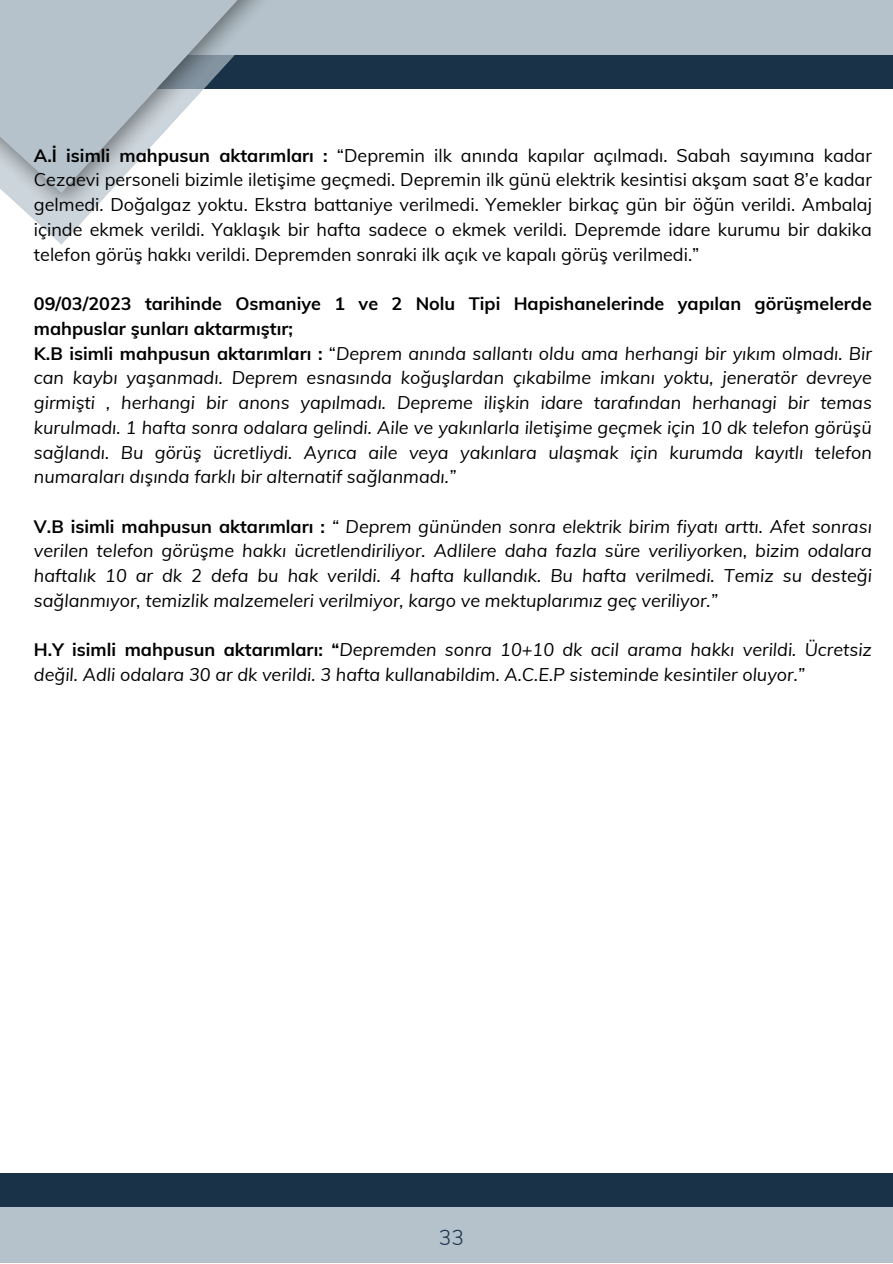
<style>
.page{position:relative;width:893px;height:1264px;background:#fff}
.page>*{position:absolute;margin:0;border:0;box-sizing:border-box;transform-origin:0 0}
.t1{font:300 21px "Muli";color:#1a3248}
.t2{font:italic 18px/24.8px "Muli";color:#000;text-align:justify}
.t3{font:18px/24.8px "Muli";color:#000;text-align:justify}
.t4{font:700 18px/24.8px "Muli";color:#000}
.s1{font-weight:700}
.s2{font-weight:700;font-style:normal}
.s3{font-style:normal}
</style>
<div class="page">
<div style="left:44px;top:52px;width:848px;height:37px;background:#1a3248"></div>
<div style="left:0;top:1173px;width:892px;height:36px;background:#1a3248"></div>
<div style="left:56px;top:0;width:836px;height:55px;background:#b5c2cb"></div>
<div style="left:0;top:1207px;width:892px;height:55px;background:#b5c2cb"></div>
<svg style="left:44px;top:229px;width:32px;height:16px"></svg>
<img style="left:5px;top:193px;width:103px;height:36px">
<svg style="left:0;top:0;width:261px;height:193px;fill:#b5c2cb"></svg>
<p class="t3" style="left:34px;top:142px;width:839px"><span class="s1">A.İ isimli mahpusun aktarımları :</span> “Depremin ilk anında kapılar açılmadı. Sabah sayımına kadar Cezaevi personeli bizimle iletişime geçmedi. Depremin ilk günü elektrik kesintisi akşam saat 8’e kadar gelmedi. Doğalgaz yoktu. Ekstra battaniye verilmedi. Yemekler birkaç gün bir öğün verildi. Ambalaj içinde ekmek verildi. Yaklaşık bir hafta sadece o ekmek verildi. Depremde idare kurumu bir dakika telefon görüş hakkı verildi. Depremden sonraki ilk açık ve kapalı görüş verilmedi.”</p>
<p class="t4" style="left:34px;top:291px;width:839px">09/03/2023 tarihinde Osmaniye 1 ve 2 Nolu Tipi Hapishanelerinde yapılan görüşmelerde mahpuslar şunları aktarmıştır;</p>
<p class="t2" style="left:34px;top:340px;width:839px"><span class="s2">K.B isimli mahpusun aktarımları :</span> <span class="s3">“</span>Deprem anında sallantı oldu ama herhangi bir yıkım olmadı. Bir can kaybı yaşanmadı. Deprem esnasında koğuşlardan çıkabilme imkanı yoktu, jeneratör devreye girmişti , herhangi bir anons yapılmadı. Depreme ilişkin idare tarafından herhanagi bir temas kurulmadı. 1 hafta sonra odalara gelindi. Aile ve yakınlarla iletişime geçmek için 10 dk telefon görüşü sağlandı. Bu görüş ücretliydi. Ayrıca aile veya yakınlara ulaşmak için kurumda kayıtlı telefon numaraları dışında farklı bir alternatif sağlanmadı.”</p>
<p class="t2" style="left:34px;top:513px;width:839px"><span class="s2">V.B isimli mahpusun aktarımları :</span> “ Deprem gününden sonra elektrik birim fiyatı arttı. Afet sonrası verilen telefon görüşme hakkı ücretlendiriliyor. Adlilere daha fazla süre veriliyorken, bizim odalara haftalık 10 ar dk 2 defa bu hak verildi. 4 hafta kullandık. Bu hafta verilmedi. Temiz su desteği sağlanmıyor, temizlik malzemeleri verilmiyor, kargo ve mektuplarımız geç veriliyor.”</p>
<p class="t2" style="left:34px;top:637px;width:839px"><span class="s2">H.Y isimli mahpusun aktarımları: “</span>Depremden sonra 10+10 dk acil arama hakkı verildi. Ücretsiz değil. Adli odalara 30 ar dk verildi. 3 hafta kullanabildim. A.C.E.P sisteminde kesintiler oluyor.”</p>
<p class="t1" style="left:438px;top:1224px;width:27px">33</p>
</div>
